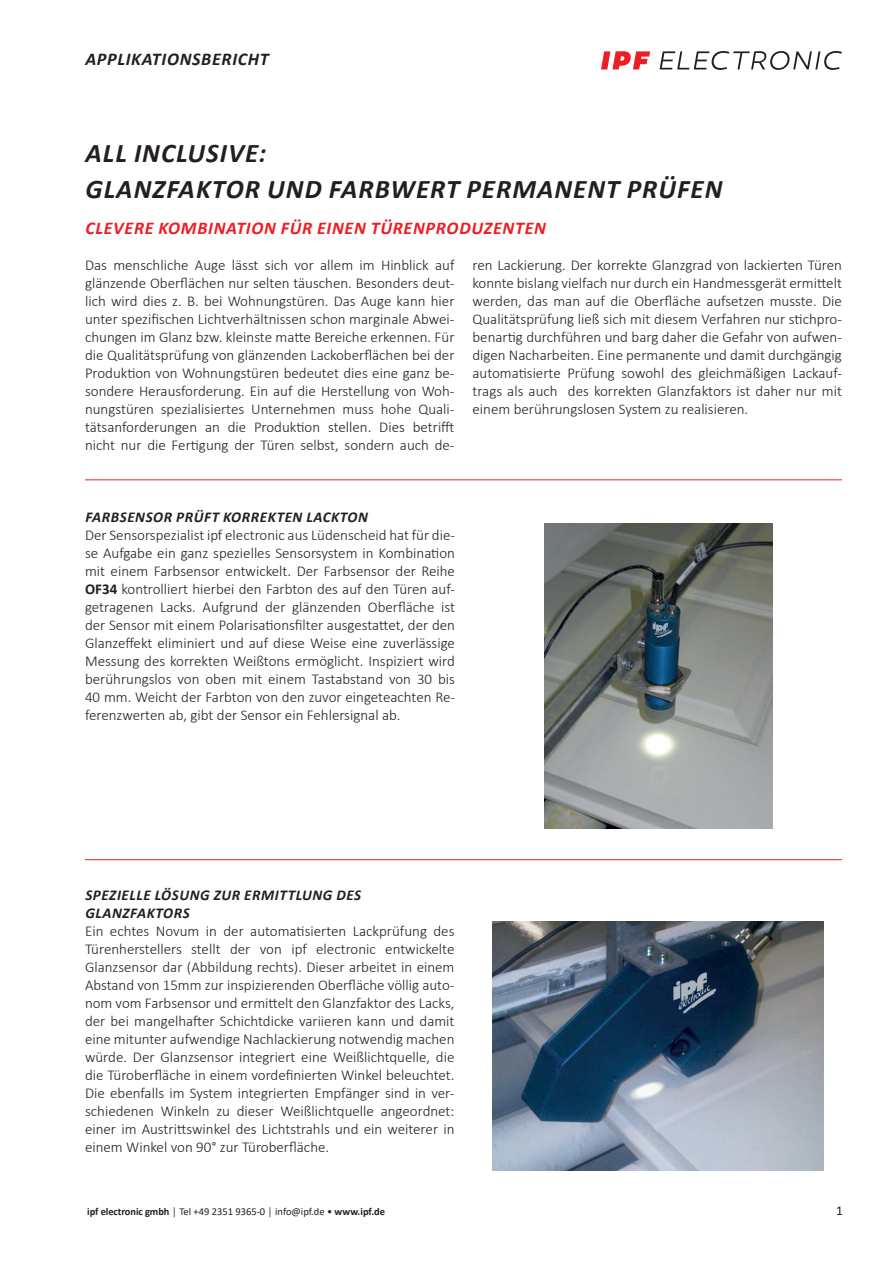
<style>
.page{position:relative;width:893px;height:1263px;background:#fff}
.page>*{position:absolute;margin:0;border:0;box-sizing:border-box;transform-origin:0 0}
.t1{font:italic 700 27px/36px "Calibri";letter-spacing:.04em;color:#231f20}
.t2{font:italic 700 18px "Calibri";letter-spacing:.04em;color:#ee1d23}
.t3{font:italic 700 18px "Calibri";letter-spacing:.04em;color:#231f20}
.t4{font:300 15px/18px "Calibri";color:#231f20;text-align:justify}
.t5{font:italic 700 15px/18px "Calibri";letter-spacing:.04em;color:#231f20}
.t6{font:13.5px "Calibri";color:#231f20}
.t7{font:10.5px "Calibri";color:#231f20}
.s1{font-weight:700}
</style>
<div class="page">
<svg style="left:660px;top:51px;width:182px;height:19px"></svg>
<svg style="left:601px;top:51px;width:49px;height:18px"></svg>
<hr style="left:85px;top:479px;width:757px;height:1px;background:#ee1d23">
<img style="left:544px;top:523px;width:229px;height:305px">
<hr style="left:85px;top:859px;width:757px;height:1px;background:#ee1d23">
<img style="left:492px;top:921px;width:331px;height:249px">
<p class="t3" style="left:85px;top:46px;width:185px">APPLIKATIONSBERICHT</p>
<h1 class="t1" style="left:86px;top:134px;width:638px">ALL INCLUSIVE:<br>GLANZFAKTOR UND FARBWERT PERMANENT PRÜFEN</h1>
<p class="t2" style="left:85px;top:215px;width:462px">CLEVERE KOMBINATION FÜR EINEN TÜRENPRODUZENTEN</p>
<p class="t4" style="left:85px;top:256px;width:371px">Das menschliche Auge lässt sich vor allem im Hinblick auf glänzende Oberflächen nur selten täuschen. Besonders deut&shy;lich wird dies z. B. bei Wohnungstüren. Das Auge kann hier unter spezifischen Lichtverhältnissen schon marginale Abwei&shy;chungen im Glanz bzw. kleinste matte Bereiche erkennen. Für die Qualitätsprüfung von glänzenden Lackoberflächen bei der Produktion von Wohnungstüren bedeutet dies eine ganz be&shy;sondere Herausforderung. Ein auf die Herstellung von Woh&shy;nungstüren spezialisiertes Unternehmen muss hohe Quali&shy;tätsanforderungen an die Produktion stellen. Dies betrifft nicht nur die Fertigung der Türen selbst, sondern auch de-</p>
<p class="t4" style="left:472px;top:256px;width:371px">ren Lackierung. Der korrekte Glanzgrad von lackierten Türen konnte bislang vielfach nur durch ein Handmessgerät ermittelt werden, das man auf die Oberfläche aufsetzen musste. Die Qualitätsprüfung ließ sich mit diesem Verfahren nur stichpro&shy;benartig durchführen und barg daher die Gefahr von aufwen&shy;digen Nacharbeiten. Eine permanente und damit durchgängig automatisierte Prüfung sowohl des gleichmäßigen Lackauf&shy;trags als auch des korrekten Glanzfaktors ist daher nur mit einem berührungslosen System zu realisieren.</p>
<p class="t5" style="left:85px;top:508px;width:284px">FARBSENSOR PRÜFT KORREKTEN LACKTON</p>
<p class="t4" style="left:85px;top:526px;width:371px">Der Sensorspezialist ipf electronic aus Lüdenscheid hat für die&shy;se Aufgabe ein ganz spezielles Sensorsystem in Kombination mit einem Farbsensor entwickelt. Der Farbsensor der Reihe <span class="s1">OF34</span> kontrolliert hierbei den Farbton des auf den Türen auf&shy;getragenen Lacks. Aufgrund der glänzenden Oberfläche ist der Sensor mit einem Polarisationsfilter ausgestattet, der den Glanzeffekt eliminiert und auf diese Weise eine zuverlässige Messung des korrekten Weißtons ermöglicht. Inspiziert wird berührungslos von oben mit einem Tastabstand von 30 bis 40 mm. Weicht der Farbton von den zuvor eingeteachten Re&shy;ferenzwerten ab, gibt der Sensor ein Fehlersignal ab.</p>
<p class="t5" style="left:85px;top:886px;width:277px">SPEZIELLE LÖSUNG ZUR ERMITTLUNG DES<br>GLANZFAKTORS</p>
<p class="t4" style="left:85px;top:922px;width:371px">Ein echtes Novum in der automatisierten Lackprüfung des Türenherstellers stellt der von ipf electronic entwickelte Glanzsensor dar (Abbildung rechts). Dieser arbeitet in einem Abstand von 15mm zur inspizierenden Oberfläche völlig auto&shy;nom vom Farbsensor und ermittelt den Glanzfaktor des Lacks, der bei mangelhafter Schichtdicke variieren kann und damit eine mitunter aufwendige Nachlackierung notwendig machen würde. Der Glanzsensor integriert eine Weißlichtquelle, die die Türoberfläche in einem vordefinierten Winkel beleuchtet.<br>Die ebenfalls im System integrierten Empfänger sind in ver&shy;schiedenen Winkeln zu dieser Weißlichtquelle angeordnet: einer im Austrittswinkel des Lichtstrahls und ein weiterer in einem Winkel von 90° zur Türoberfläche.</p>
<p class="t7" style="left:87px;top:1204px;width:299px"><span class="s1">ipf electronic gmbh</span> │ Tel +49 2351 9365-0 │ info@ipf.de • <span class="s1">www.ipf.de</span></p>
<p class="t6" style="left:836px;top:1201px;width:8px">1</p>
</div>
